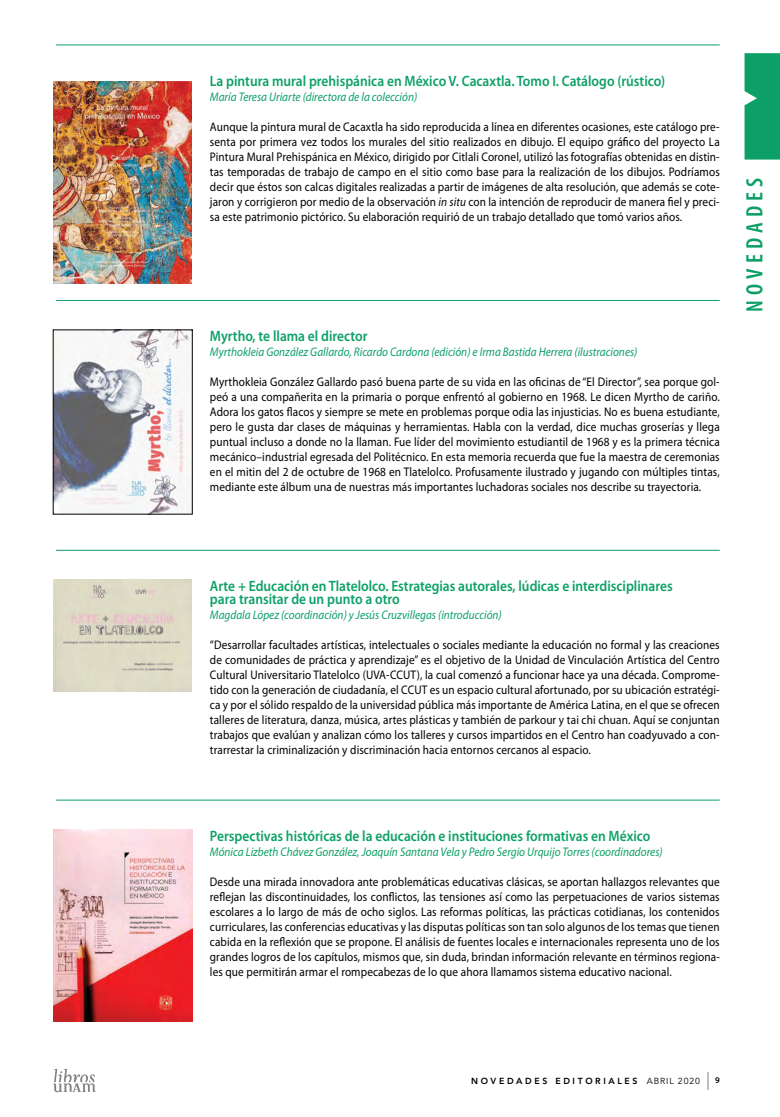
<style>
.page{position:relative;width:780px;height:1117px;background:#fff}
.page>*{position:absolute;margin:0;border:0;box-sizing:border-box;transform-origin:0 0}
.t1{font:600 condensed 23.75px "Myriad Pro";letter-spacing:.22em;color:#0ca067}
.t2{font:600 15px/13.1px "Myriad Pro";color:#0ca067;scale:.9 1}
.t3{font:12.5px/15px "Myriad Pro";letter-spacing:.01em;color:#000;text-align:justify;scale:.9 1}
.t4{font:italic 12.5px "Myriad Pro";color:#0ca067;scale:.9 1}
.t5{font:800 8.75px "Avenir LT";letter-spacing:.3em;color:#000}
.t6{font:600 8.75px "Myriad Pro";color:#000}
.s1{font-style:italic}
.s2{font-weight:400}
</style>
<div class="page">
<svg style="left:53px;top:1069px;width:42px;height:22px"></svg>
<svg style="left:707px;top:1072px;width:1px;height:17px"></svg>
<img style="left:53px;top:829px;width:139px;height:191px">
<img style="left:53px;top:579px;width:138px;height:112px">
<img style="left:55px;top:331px;width:135px;height:181px">
<img style="left:53px;top:81px;width:139px;height:202px">
<hr style="left:56px;top:550px;width:663px;height:1px;background:#0ca067">
<hr style="left:56px;top:799px;width:663px;height:1px;background:#0ca067">
<hr style="left:56px;top:300px;width:663px;height:1px;background:#0ca067">
<hr style="left:56px;top:45px;width:663px;height:1px;background:#0ca067">
<div style="left:744px;top:53px;width:36px;height:106px;background:#0ca067"></div>
<p class="t2" style="left:210px;top:74px;width:507px">La pintura mural prehispánica en México V. Cacaxtla. Tomo I. Catálogo (rústico)</p>
<p class="t4" style="left:210px;top:90px;width:232px">María Teresa Uriarte (directora de la colección)</p>
<p class="t3" style="left:210px;top:119px;width:568px">Aunque la pintura mural de Cacaxtla ha sido reproducida a línea en diferentes ocasiones, este catálogo pre&shy;senta por primera vez todos los murales del sitio realizados en dibujo. El equipo gráfico del proyecto La Pintura Mural Prehispánica en México, dirigido por Citlali Coronel, utilizó las fotografías obtenidas en distin&shy;tas temporadas de trabajo de campo en el sitio como base para la realización de los dibujos. Podríamos decir que éstos son calcas digitales realizadas a partir de imágenes de alta resolución, que además se cote&shy;jaron y corrigieron por medio de la observación <span class="s1">in situ</span> con la intención de reproducir de manera fiel y preci&shy;sa este patrimonio pictórico. Su elaboración requirió de un trabajo detallado que tomó varios años.</p>
<p class="t2" style="left:210px;top:329px;width:177px">Myrtho, te llama el director</p>
<p class="t4" style="left:210px;top:344px;width:476px">Myrthokleia González Gallardo, Ricardo Cardona (edición) e Irma Bastida Herrera (ilustraciones)</p>
<p class="t3" style="left:210px;top:374px;width:568px">Myrthokleia González Gallardo pasó buena parte de su vida en las oficinas de “El Director”, sea porque gol&shy;peó a una compañerita en la primaria o porque enfrentó al gobierno en 1968. Le dicen Myrtho de cariño.<br>Adora los gatos flacos y siempre se mete en problemas porque odia las injusticias. No es buena estudiante, pero le gusta dar clases de máquinas y herramientas. Habla con la verdad, dice muchas groserías y llega puntual incluso a donde no la llaman. Fue líder del movimiento estudiantil de 1968 y es la primera técnica mecánico–industrial egresada del Politécnico. En esta memoria recuerda que fue la maestra de ceremonias en el mitin del 2 de octubre de 1968 en Tlatelolco. Profusamente ilustrado y jugando con múltiples tintas, mediante este álbum una de nuestras más importantes luchadoras sociales nos describe su trayectoria.</p>
<h1 class="t1" style="left:741px;top:312px;width:136px;rotate:-90deg">NOVEDADES</h1>
<p class="t2" style="left:210px;top:579px;width:515px">Arte + Educación en Tlatelolco. Estrategias autorales, lúdicas e interdisciplinares para transitar de un punto a otro</p>
<p class="t4" style="left:210px;top:608px;width:326px">Magdala López (coordinación) y Jesús Cruzvillegas (introducción)</p>
<p class="t3" style="left:210px;top:637px;width:568px">“Desarrollar facultades artísticas, intelectuales o sociales mediante la educación no formal y las creaciones de comunidades de práctica y aprendizaje” es el objetivo de la Unidad de Vinculación Artística del Centro Cultural Universitario Tlatelolco (UVA-CCUT), la cual comenzó a funcionar hace ya una década. Comprome&shy;tido con la generación de ciudadanía, el CCUT es un espacio cultural afortunado, por su ubicación estratégi&shy;ca y por el sólido respaldo de la universidad pública más importante de América Latina, en el que se ofrecen talleres de literatura, danza, música, artes plásticas y también de parkour y tai chi chuan. Aquí se conjuntan trabajos que evalúan y analizan cómo los talleres y cursos impartidos en el Centro han coadyuvado a con&shy;trarrestar la criminalización y discriminación hacia entornos cercanos al espacio.</p>
<p class="t2" style="left:210px;top:829px;width:491px">Perspectivas históricas de la educación e instituciones formativas en México</p>
<p class="t4" style="left:210px;top:844px;width:504px">Mónica Lizbeth Chávez González, Joaquín Santana Vela y Pedro Sergio Urquijo Torres (coordinadores)</p>
<p class="t3" style="left:210px;top:873px;width:568px">Desde una mirada innovadora ante problemáticas educativas clásicas, se aportan hallazgos relevantes que reflejan las discontinuidades, los conflictos, las tensiones así como las perpetuaciones de varios sistemas escolares a lo largo de más de ocho siglos. Las reformas políticas, las prácticas cotidianas, los contenidos curriculares, las conferencias educativas y las disputas políticas son tan solo algunos de los temas que tienen cabida en la reflexión que se propone. El análisis de fuentes locales e internacionales representa uno de los grandes logros de los capítulos, mismos que, sin duda, brindan información relevante en términos regiona&shy;les que permitirán armar el rompecabezas de lo que ahora llamamos sistema educativo nacional.</p>
<p class="t5" style="left:471px;top:1075px;width:230px">NOVEDADES EDITORIALES <span class="s2">ABRIL 2020</span></p>
<p class="t6" style="left:715px;top:1074px;width:6px">9</p>
</div>
